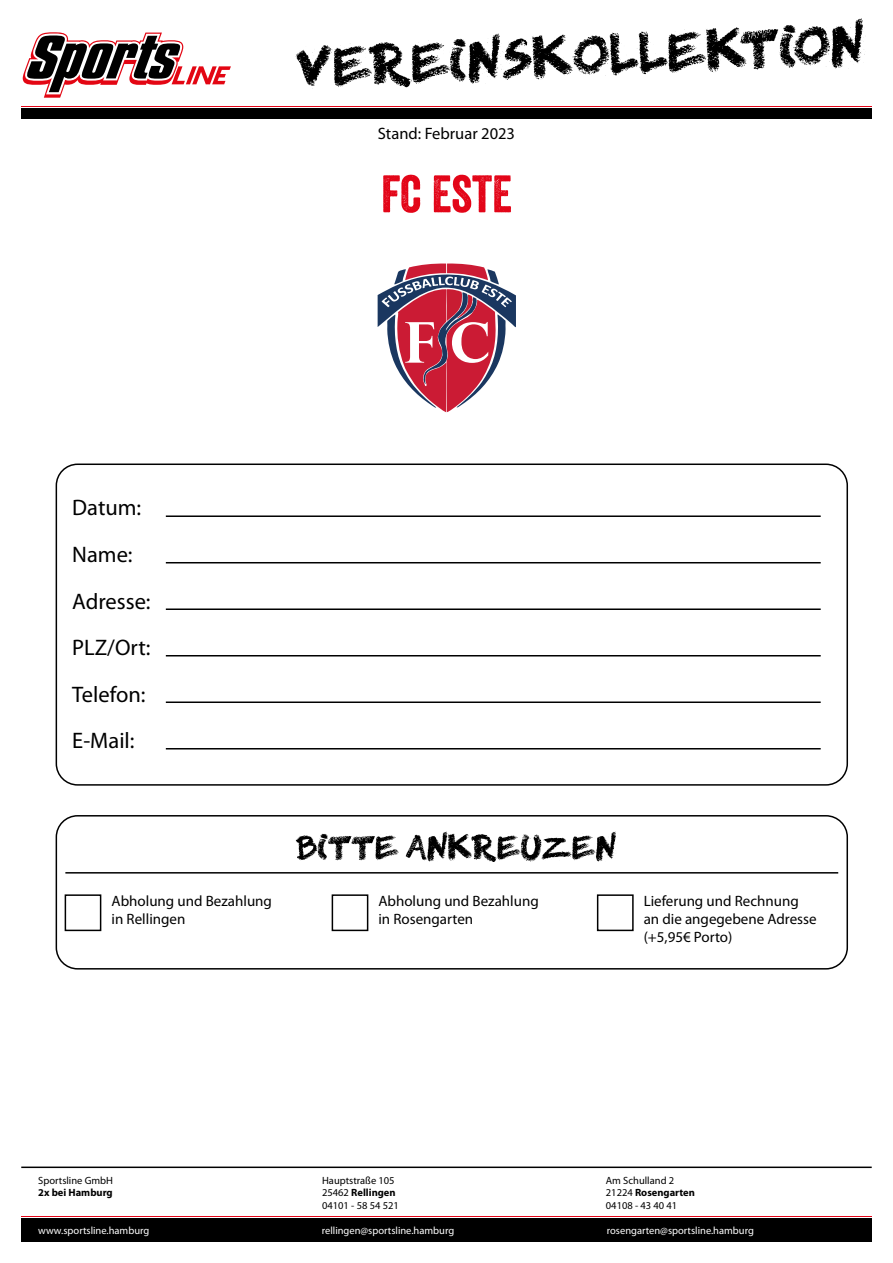
<style>
.page{position:relative;width:893px;height:1263px;background:#fff}
.page>*{position:absolute;margin:0;border:0;box-sizing:border-box;transform-origin:0 0}
.t1{font:51px "Veneer";letter-spacing:-.005em;color:#e30518}
.t2{font:22.5px/46.5px "Myriad Pro";color:#000}
.t3{font:16.5px "Myriad Pro";color:#000}
.t4{font:15px/18px "Myriad Pro";color:#000}
.t5{font:10.5px/12.6px "Myriad Pro";color:#000}
.t6{font:10.5px "Myriad Pro";color:#fff}
.t7{font:700 10.5px "Myriad Pro";color:#000}
.s1{font-weight:700}
</style>
<div class="page">
<svg style="left:22px;top:32px;width:209px;height:66px"></svg>
<svg style="left:295px;top:18px;width:570px;height:70px"></svg>
<hr style="left:21px;top:106px;width:851px;height:1px;background:#e30518">
<div style="left:21px;top:108px;width:851px;height:10px;background:#000"></div>
<hr style="left:21px;top:1216px;width:851px;height:1px;background:#e30518">
<div style="left:21px;top:1218px;width:851px;height:24px;background:#000"></div>
<hr style="left:21px;top:1166px;width:851px;height:2px;background:#000">
<svg style="left:377px;top:263px;width:139px;height:150px"></svg>
<div style="left:56px;top:463px;width:792px;height:323px;border:2px solid #000;border-radius:21px"></div>
<div style="left:56px;top:815px;width:792px;height:154px;border:2px solid #000;border-radius:21px"></div>
<hr style="left:166px;top:515px;width:655px;height:2px;background:#000">
<hr style="left:166px;top:562px;width:655px;height:1px;background:#000">
<hr style="left:166px;top:608px;width:655px;height:2px;background:#000">
<hr style="left:166px;top:655px;width:655px;height:1px;background:#000">
<hr style="left:166px;top:701px;width:655px;height:2px;background:#000">
<hr style="left:166px;top:748px;width:655px;height:1px;background:#000">
<svg style="left:296px;top:834px;width:103px;height:26px"></svg>
<svg style="left:406px;top:832px;width:210px;height:29px"></svg>
<hr style="left:65px;top:872px;width:773px;height:1px;background:#000">
<div style="left:65px;top:894px;width:36px;height:37px;border:2px solid #000"></div>
<div style="left:332px;top:894px;width:36px;height:37px;border:2px solid #000"></div>
<div style="left:597px;top:894px;width:37px;height:37px;border:2px solid #000"></div>
<p class="t3" style="left:378px;top:123px;width:139px">Stand: Februar 2023</p>
<h2 class="t2" style="left:72px;top:484px;width:80px">Datum:<br>Name:<br>Adresse:<br>PLZ/Ort:<br>Telefon:<br>E-Mail:</h2>
<h1 class="t1" style="left:381px;top:163px;width:133px">FC ESTE</h1>
<p class="t4" style="left:112px;top:891px;width:162px">Abholung und Bezahlung in Rellingen</p>
<p class="t4" style="left:378px;top:891px;width:162px">Abholung und Bezahlung in Rosengarten</p>
<p class="t4" style="left:644px;top:891px;width:174px">Lieferung und Rechnung an die angegebene Adresse (+5,95€ Porto)</p>
<p class="t5" style="left:38px;top:1173px;width:76px">Sportsline GmbH</p>
<p class="t7" style="left:38px;top:1186px;width:76px">2x bei Hamburg</p>
<p class="t5" style="left:322px;top:1173px;width:78px">Hauptstraße 105<br>25462 <span class="s1">Rellingen<br></span>04101 - 58 54 521</p>
<p class="t5" style="left:606px;top:1173px;width:91px">Am Schulland 2<br>21224 <span class="s1">Rosengarten<br></span>04108 - 43 40 41</p>
<p class="t6" style="left:38px;top:1224px;width:113px">www.sportsline.hamburg</p>
<p class="t6" style="left:322px;top:1224px;width:134px">rellingen@sportsline.hamburg</p>
<p class="t6" style="left:607px;top:1224px;width:149px">rosengarten@sportsline.hamburg</p>
</div>
